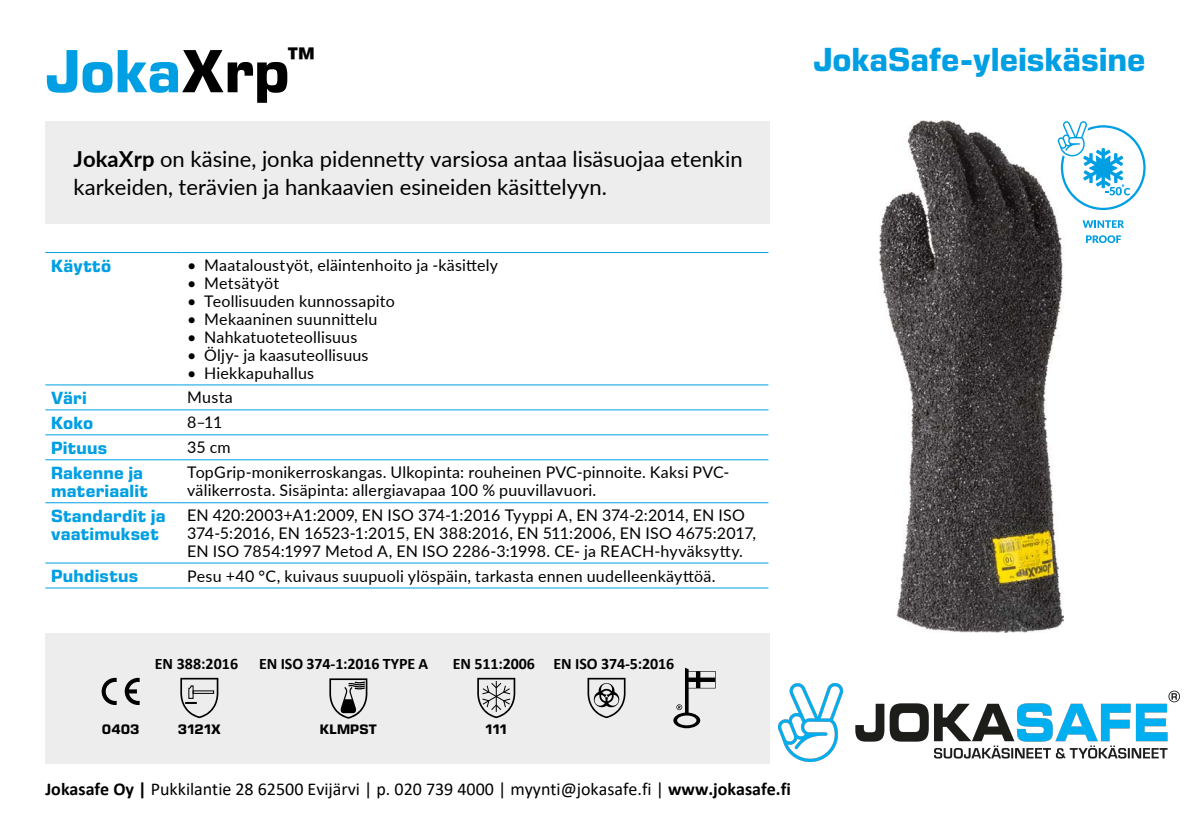
<style>
.page{position:relative;width:1191px;height:840px;background:#fff}
.page>*{position:absolute;margin:0;border:0;box-sizing:border-box;transform-origin:0 0}
.t1{font:700 62px "Eurostile Next W1 G";color:#009fe3}
.t2{font:700 34px "Eurostile Next W1 G";letter-spacing:-.005em;color:#009fe3}
.t3{font:22px/28px "Lato";color:#000}
.t4{font:18px "Calibri";color:#000}
.t5{font:700 18px/18px "Eurostile Next W1 G";letter-spacing:.01em;color:#009fe3}
.t6{font:16px/18px "Lato";letter-spacing:.015em;color:#000}
.t7{font:700 16px "Calibri";letter-spacing:-.01em;color:#000}
.t8{font:700 14px "Eurostile Next W1 G";letter-spacing:.01em;color:#000}
.s1{color:#000}
.s2{font-weight:700}
</style>
<div class="page">
<div style="left:45px;top:121px;width:724px;height:102px;background:#ededed"></div>
<img style="left:880px;top:120px;width:183px;height:512px">
<hr style="left:45px;top:384px;width:136px;height:1px;background:#009fe3">
<hr style="left:181px;top:384px;width:587px;height:1px;background:#009fe3">
<hr style="left:45px;top:409px;width:136px;height:1px;background:#009fe3">
<hr style="left:181px;top:409px;width:587px;height:1px;background:#009fe3">
<hr style="left:45px;top:434px;width:136px;height:1px;background:#009fe3">
<hr style="left:181px;top:434px;width:587px;height:1px;background:#009fe3">
<hr style="left:45px;top:459px;width:136px;height:1px;background:#009fe3">
<hr style="left:181px;top:459px;width:587px;height:1px;background:#009fe3">
<hr style="left:45px;top:502px;width:136px;height:1px;background:#009fe3">
<hr style="left:181px;top:502px;width:587px;height:1px;background:#009fe3">
<hr style="left:45px;top:562px;width:136px;height:1px;background:#009fe3">
<hr style="left:181px;top:562px;width:587px;height:1px;background:#009fe3">
<hr style="left:45px;top:587px;width:136px;height:1px;background:#009fe3">
<hr style="left:181px;top:587px;width:587px;height:1px;background:#009fe3">
<hr style="left:45px;top:252px;width:136px;height:1px;background:#009fe3">
<hr style="left:181px;top:252px;width:587px;height:1px;background:#009fe3">
<div style="left:48px;top:632px;width:719px;height:131px;background:#ededed"></div>
<svg style="left:125px;top:677px;width:15px;height:27px"></svg>
<svg style="left:102px;top:677px;width:15px;height:27px"></svg>
<svg style="left:587px;top:677px;width:38px;height:40px"></svg>
<svg style="left:477px;top:677px;width:38px;height:40px"></svg>
<svg style="left:180px;top:677px;width:38px;height:40px"></svg>
<svg style="left:329px;top:678px;width:38px;height:40px"></svg>
<svg style="left:673px;top:667px;width:42px;height:60px"></svg>
<div style="left:700px;top:681px;width:15px;height:6px;background:#ededed"></div>
<div style="left:688px;top:681px;width:8px;height:6px;background:#ededed"></div>
<div style="left:700px;top:671px;width:15px;height:6px;background:#ededed"></div>
<div style="left:688px;top:671px;width:8px;height:6px;background:#ededed"></div>
<svg style="left:1082px;top:220px;width:42px;height:8px"></svg>
<svg style="left:1086px;top:235px;width:35px;height:8px"></svg>
<svg style="left:1057px;top:121px;width:88px;height:89px"></svg>
<img style="left:778px;top:683px;width:401px;height:78px">
<h1 class="t1" style="left:45px;top:30px;width:272px">Joka<span class="s1">Xrp</span><sup>™</sup></h1>
<h3 class="t3" style="left:74px;top:144px;width:670px"><span class="s2">JokaXrp</span> on käsine, jonka pidennetty varsiosa antaa lisäsuojaa etenkin karkeiden, terävien ja hankaavien esineiden käsittelyyn.</h3>
<p class="t5" style="left:51px;top:256px;width:62px">Käyttö</p>
<p class="t6" style="left:187px;top:255px;width:312px">• Maataloustyöt, eläintenhoito ja -käsittely</p>
<p class="t6" style="left:187px;top:273px;width:93px">• Metsätyöt</p>
<p class="t6" style="left:187px;top:291px;width:209px">• Teollisuuden kunnossapito</p>
<p class="t6" style="left:187px;top:309px;width:192px">• Mekaaninen suunnittelu</p>
<p class="t6" style="left:187px;top:327px;width:172px">• Nahkatuoteteollisuus</p>
<p class="t6" style="left:187px;top:345px;width:183px">• Öljy- ja kaasuteollisuus</p>
<p class="t6" style="left:187px;top:363px;width:128px">• Hiekkapuhallus</p>
<p class="t5" style="left:51px;top:388px;width:37px">Väri</p>
<p class="t6" style="left:187px;top:388px;width:47px">Musta</p>
<p class="t5" style="left:51px;top:413px;width:44px">Koko</p>
<p class="t6" style="left:187px;top:412px;width:37px">8–11</p>
<p class="t5" style="left:51px;top:438px;width:58px">Pituus</p>
<p class="t6" style="left:187px;top:437px;width:45px">35 cm</p>
<p class="t5" style="left:51px;top:463px;width:98px">Rakenne ja materiaalit</p>
<p class="t6" style="left:187px;top:462px;width:544px">TopGrip-monikerroskangas. Ulkopinta: rouheinen PVC-pinnoite. Kaksi PVC&shy;välikerrosta. Sisäpinta: allergiavapaa 100 % puuvillavuori.</p>
<p class="t5" style="left:51px;top:506px;width:116px">Standardit ja vaatimukset</p>
<p class="t6" style="left:187px;top:505px;width:570px">EN 420:2003+A1:2009, EN ISO 374-1:2016 Tyyppi A, EN 374-2:2014, EN ISO<br>374-5:2016, EN 16523-1:2015, EN 388:2016, EN 511:2006, EN ISO 4675:2017,<br>EN ISO 7854:1997 Metod A, EN ISO 2286-3:1998. CE- ja REACH-hyväksytty.</p>
<p class="t5" style="left:51px;top:566px;width:89px">Puhdistus</p>
<p class="t6" style="left:187px;top:565px;width:530px">Pesu +40 °C, kuivaus suupuoli ylöspäin, tarkasta ennen uudelleenkäyttöä.</p>
<h2 class="t2" style="left:813px;top:37px;width:334px">JokaSafe-yleiskäsine</h2>
<p class="t7" style="left:155px;top:651px;width:85px">EN 388:2016</p>
<p class="t8" style="left:102px;top:719px;width:39px">0403</p>
<p class="t8" style="left:178px;top:719px;width:44px">3121X</p>
<p class="t7" style="left:259px;top:651px;width:171px">EN ISO 374-1:2016 TYPE A</p>
<p class="t8" style="left:320px;top:719px;width:59px">KLMPST</p>
<p class="t7" style="left:453px;top:651px;width:223px">EN 511:2006 EN ISO 374-5:2016</p>
<p class="t8" style="left:485px;top:719px;width:23px">111</p>
<p class="t4" style="left:45px;top:776px;width:747px"><span class="s2">Jokasafe Oy |</span> Pukkilantie 28 62500 Evijärvi | p. 020 739 4000 | myynti@jokasafe.fi | <span class="s2">www.jokasafe.fi</span></p>
</div>
